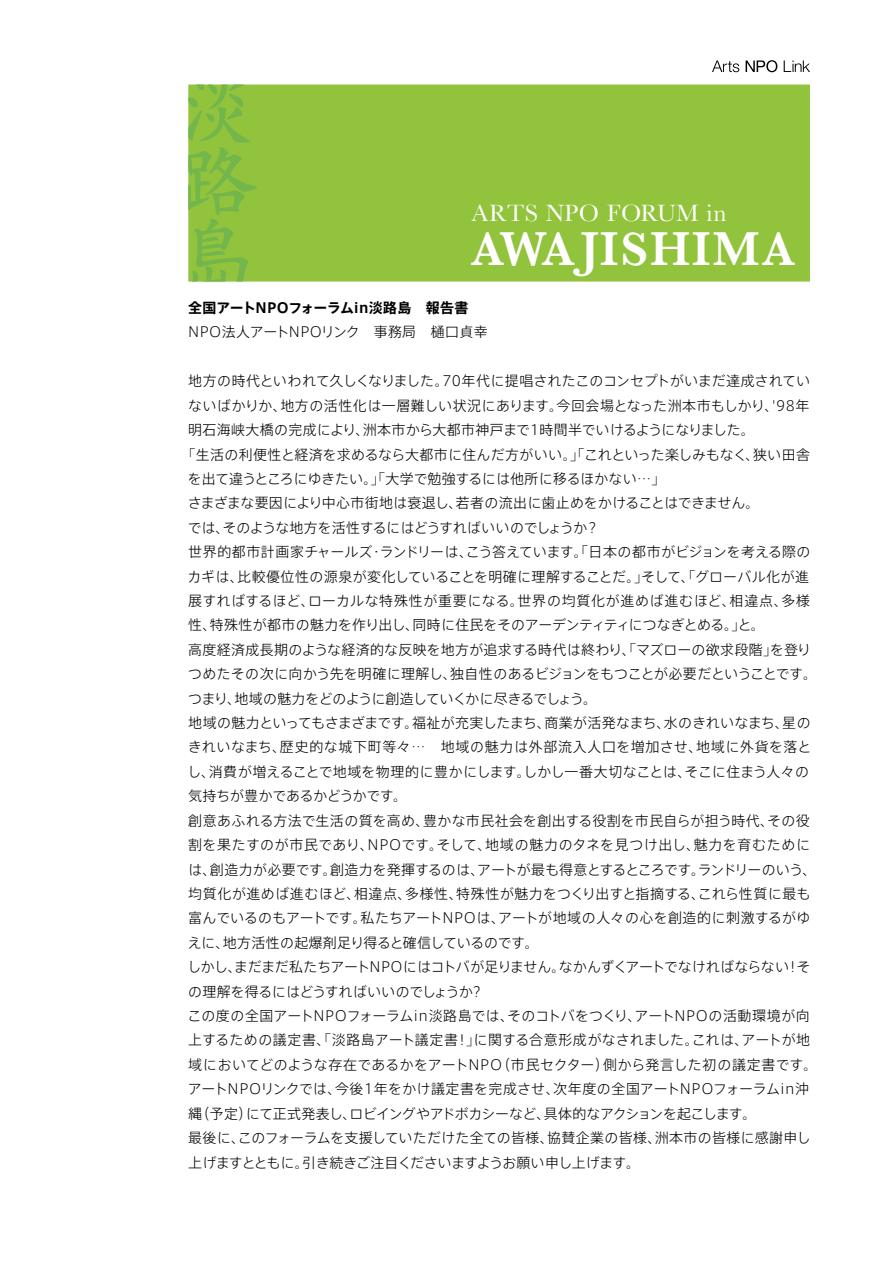
<style>
.page{position:relative;width:893px;height:1263px;background:#fff}
.page>*{position:absolute;margin:0;border:0;box-sizing:border-box;transform-origin:0 0}
.t1{font:600 48.75px "Baskerville";letter-spacing:.04em;color:#fff}
.t2{font:24.6px "Baskerville";letter-spacing:.01em;color:#fff}
.t3{font:300 13.95px/24.5px "Axis Std";letter-spacing:.01em;color:#000}
.t4{font:300 13.95px "Axis Std";letter-spacing:-.015em;color:#000}
.t5{font:300 13.95px "Axis Std";letter-spacing:-.02em;color:#000}
.t6{font:300 13.95px "Axis Std";letter-spacing:-.025em;color:#000}
.t7{font:300 13.95px "Axis Std";letter-spacing:.04em;color:#000}
.t8{font:300 13.95px "Axis Std";letter-spacing:.035em;color:#000}
.t9{font:300 13.95px "Axis Std";letter-spacing:.03em;color:#000}
.t10{font:300 13.95px "Axis Std";letter-spacing:.045em;color:#000}
.t11{font:300 13.95px "Axis Std";letter-spacing:.055em;color:#000}
.t12{font:300 13.95px "Axis Std";letter-spacing:-.035em;color:#000}
.t13{font:300 13.95px "Axis Std";letter-spacing:-.045em;color:#000}
.s1{font-weight:700}
</style>
<div class="page">
<svg style="left:746px;top:60px;width:31px;height:12px"></svg>
<svg style="left:784px;top:60px;width:26px;height:12px"></svg>
<svg style="left:712px;top:60px;width:27px;height:12px"></svg>
<div style="left:188px;top:85px;width:622px;height:197px;background:#92c33c"></div>
<svg style="left:188px;top:85px;width:69px;height:197px"></svg>
<p class="t2" style="left:471px;top:198px;width:257px">ARTS NPO FORUM in</p>
<p class="t1" style="left:471px;top:221px;width:326px">AWAJISHIMA</p>
<p class="t3" style="left:188px;top:295px;width:301px"><span class="s1">全国アートNPOフォーラムin淡路島　報告書<br></span>NPO法人アートNPOリンク　事務局　樋口貞幸</p>
<p class="t3" style="left:188px;top:368px;width:623px">地方の時代といわれて久しくなりました。70年代に提唱されたこのコンセプトがいまだ達成されてい</p>
<p class="t7" style="left:188px;top:395px;width:623px">ないばかりか、地方の活性化は一層難しい状況にあります。今回会場となった洲本市もしかり、'98年</p>
<p class="t3" style="left:188px;top:417px;width:568px">明石海峡大橋の完成により、洲本市から大都市神戸まで1時間半でいけるようになりました。</p>
<p class="t3" style="left:181px;top:441px;width:630px">「生活の利便性と経済を求めるなら大都市に住んだ方がいい。」「これといった楽しみもなく、狭い田舎</p>
<p class="t4" style="left:188px;top:468px;width:479px">を出て違うところにゆきたい。」「大学で勉強するには他所に移るほかない…」</p>
<p class="t3" style="left:188px;top:490px;width:573px">さまざまな要因により中心市街地は衰退し、若者の流出に歯止めをかけることはできません。</p>
<p class="t6" style="left:188px;top:517px;width:413px">では、そのような地方を活性するにはどうすればいいのでしょうか？</p>
<p class="t3" style="left:188px;top:539px;width:624px">世界的都市計画家チャールズ・ランドリーは、こう答えています。「日本の都市がビジョンを考える際の</p>
<p class="t3" style="left:188px;top:563px;width:623px">カギは、比較優位性の源泉が変化していることを明確に理解することだ。」そして、「グローバル化が進</p>
<p class="t10" style="left:188px;top:590px;width:623px">展すればするほど、ローカルな特殊性が重要になる。世界の均質化が進めば進むほど、相違点、多様</p>
<p class="t3" style="left:188px;top:612px;width:578px">性、特殊性が都市の魅力を作り出し、同時に住民をそのアーデンティティにつなぎとめる。」と。</p>
<p class="t3" style="left:188px;top:636px;width:624px">高度経済成長期のような経済的な反映を地方が追求する時代は終わり、「マズローの欲求段階」を登り</p>
<p class="t3" style="left:188px;top:661px;width:630px">つめたその次に向かう先を明確に理解し、独自性のあるビジョンをもつことが必要だということです。</p>
<p class="t13" style="left:188px;top:688px;width:410px">つまり、地域の魅力をどのように創造していくかに尽きるでしょう。</p>
<p class="t4" style="left:188px;top:712px;width:624px">地域の魅力といってもさまざまです。福祉が充実したまち、商業が活発なまち、水のきれいなまち、星の</p>
<p class="t11" style="left:188px;top:737px;width:625px">きれいなまち、歴史的な城下町等々…　地域の魅力は外部流入人口を増加させ、地域に外貨を落と</p>
<p class="t3" style="left:187px;top:758px;width:623px">し、消費が増えることで地域を物理的に豊かにします。しかし一番大切なことは、そこに住まう人々の</p>
<p class="t5" style="left:188px;top:786px;width:220px">気持ちが豊かであるかどうかです。</p>
<p class="t3" style="left:188px;top:807px;width:623px">創意あふれる方法で生活の質を高め、豊かな市民社会を創出する役割を市民自らが担う時代、その役</p>
<p class="t8" style="left:188px;top:835px;width:623px">割を果たすのが市民であり、NPOです。そして、地域の魅力のタネを見つけ出し、魅力を育むために</p>
<p class="t4" style="left:188px;top:859px;width:630px">は、創造力が必要です。創造力を発揮するのは、アートが最も得意とするところです。ランドリーのいう、</p>
<p class="t9" style="left:188px;top:883px;width:624px">均質化が進めば進むほど、相違点、多様性、特殊性が魅力をつくり出すと指摘する、これら性質に最も</p>
<p class="t3" style="left:188px;top:905px;width:624px">富んでいるのもアートです。私たちアートNPOは、アートが地域の人々の心を創造的に刺激するがゆ</p>
<p class="t5" style="left:188px;top:932px;width:352px">えに、地方活性の起爆剤足り得ると確信しているのです。</p>
<p class="t6" style="left:187px;top:957px;width:625px">しかし、まだまだ私たちアートNPOにはコトバが足りません。なかんずくアートでなければならない！そ</p>
<p class="t5" style="left:188px;top:981px;width:294px">の理解を得るにはどうすればいいのでしょうか?</p>
<p class="t3" style="left:188px;top:1003px;width:624px">この度の全国アートNPOフォーラムin淡路島では、そのコトバをつくり、アートNPOの活動環境が向</p>
<p class="t3" style="left:188px;top:1027px;width:623px">上するための議定書、「淡路島アート議定書！」に関する合意形成がなされました。これは、アートが地</p>
<p class="t3" style="left:188px;top:1051px;width:631px">域においてどのような存在であるかをアートNPO（市民セクター）側から発言した初の議定書です。</p>
<p class="t3" style="left:188px;top:1076px;width:623px">アートNPOリンクでは、今後1年をかけ議定書を完成させ、次年度の全国アートNPOフォーラムin沖</p>
<p class="t12" style="left:188px;top:1103px;width:570px">縄（予定）にて正式発表し、ロビイングやアドボカシーなど、具体的なアクションを起こします。</p>
<p class="t3" style="left:188px;top:1125px;width:624px">最後に、このフォーラムを支援していただけた全ての皆様、協賛企業の皆様、洲本市の皆様に感謝申し</p>
<p class="t5" style="left:188px;top:1152px;width:453px">上げますとともに。引き続きご注目くださいますようお願い申し上げます。</p>
</div>
